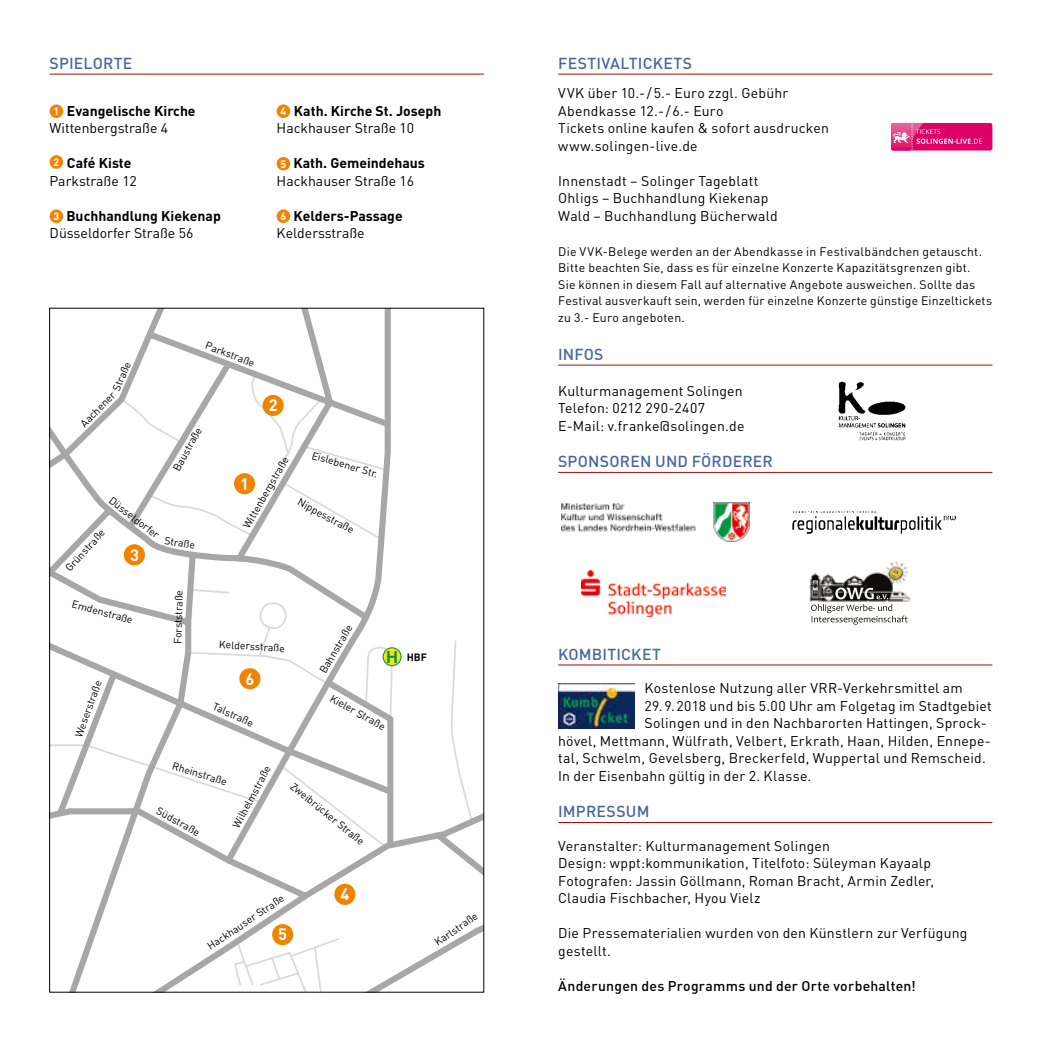
<style>
.page{position:relative;width:1042px;height:1042px;background:#fff}
.page>*{position:absolute;margin:0;border:0;box-sizing:border-box;transform-origin:0 0}
.t1{font:700 16.45px "DIN";color:#fff}
.t2{font:500 15.75px "DIN";letter-spacing:.01em;color:#46699c}
.t3{font:14px/17.5px "DIN";letter-spacing:.015em;color:#000}
.t4{font:700 14px/17.5px "DIN";color:#000}
.t5{font:500 14px "DIN";letter-spacing:.015em;color:#000}
.t6{font:12.25px/16.6px "DIN";letter-spacing:.02em;color:#000}
.t7{font:10.5px "DIN";color:#000}
.t8{font:700 10.5px "DIN";color:#000}
.s1{font-size:10.5px;color:#fff}
.s2{font-weight:400}
.s3{font-weight:700}
.s4{font-weight:700;font-size:10.5px;color:#fff}
.s5{font-family:"Arial";font-size:16.62px;color:#00963f}
</style>
<div class="page">
<svg style="left:51px;top:391px;width:431px;height:599px"></svg>
<svg style="left:122px;top:310px;width:274px;height:541px"></svg>
<div style="left:383px;top:648px;width:18px;height:18px;background:#fae014;border-radius:50%"></div>
<div style="left:383px;top:647px;width:19px;height:19px;border:1px solid #00963f;border-radius:50%"></div>
<div style="left:234px;top:473px;width:21px;height:21px;background:#f08300;border-radius:50%"></div>
<div style="left:124px;top:544px;width:21px;height:21px;background:#f08300;border-radius:50%"></div>
<div style="left:239px;top:668px;width:21px;height:21px;background:#f08300;border-radius:50%"></div>
<div style="left:272px;top:924px;width:21px;height:21px;background:#f08300;border-radius:50%"></div>
<div style="left:334px;top:884px;width:21px;height:21px;background:#f08300;border-radius:50%"></div>
<div style="left:262px;top:395px;width:22px;height:21px;background:#f08300;border-radius:50%"></div>
<div style="left:50px;top:104px;width:13px;height:14px;background:#f08300;border-radius:50%"></div>
<div style="left:50px;top:155px;width:13px;height:14px;background:#f08300;border-radius:50%"></div>
<div style="left:50px;top:209px;width:13px;height:14px;background:#f08300;border-radius:50%"></div>
<hr style="left:50px;top:74px;width:434px;height:1px;background:#a31008">
<div style="left:277px;top:104px;width:13px;height:14px;background:#f08300;border-radius:50%"></div>
<div style="left:277px;top:157px;width:13px;height:13px;background:#f08300;border-radius:50%"></div>
<div style="left:277px;top:209px;width:13px;height:14px;background:#f08300;border-radius:50%"></div>
<div style="left:891px;top:123px;width:101px;height:27px;background:#de0066;border-radius:2px"></div>
<svg style="left:891px;top:123px;width:91px;height:27px"></svg>
<hr style="left:558px;top:74px;width:434px;height:1px;background:#a31008">
<hr style="left:558px;top:365px;width:434px;height:1px;background:#a31008">
<hr style="left:558px;top:472px;width:434px;height:1px;background:#a31008">
<hr style="left:558px;top:664px;width:434px;height:1px;background:#a31008">
<hr style="left:558px;top:822px;width:434px;height:1px;background:#a31008">
<img style="left:558px;top:683px;width:76px;height:45px">
<img style="left:809px;top:561px;width:102px;height:62px">
<img style="left:847px;top:588px;width:16px;height:11px">
<svg style="left:835px;top:587px;width:11px;height:12px"></svg>
<svg style="left:864px;top:588px;width:24px;height:11px"></svg>
<img style="left:811px;top:604px;width:81px;height:7px">
<img style="left:811px;top:615px;width:96px;height:10px">
<img style="left:838px;top:381px;width:68px;height:60px">
<img style="left:792px;top:511px;width:164px;height:23px">
<img style="left:581px;top:571px;width:144px;height:45px">
<img style="left:562px;top:503px;width:187px;height:38px">
<p class="t2" style="left:50px;top:53px;width:84px">SPIELORTE</p>
<p class="t4" style="left:50px;top:101px;width:148px"><span class="s1">1</span> Evangelische Kirche<br><span class="s2">Wittenbergstraße 4</span></p>
<p class="t3" style="left:50px;top:154px;width:89px"><sup>2</sup> <span class="s3">Café Kiste<br></span>Parkstraße 12</p>
<p class="t4" style="left:50px;top:206px;width:173px"><span class="s1">3</span> Buchhandlung Kiekenap<br><span class="s2">Düsseldorfer Straße 56</span></p>
<p class="t4" style="left:277px;top:101px;width:166px"><span class="s1">4</span> Kath. Kirche St. Joseph<br><span class="s2">Hackhauser Straße 10</span></p>
<p class="t3" style="left:277px;top:154px;width:150px"><span class="s4">5</span> <span class="s3">Kath. Gemeindehaus<br></span>Hackhauser Straße 16</p>
<p class="t4" style="left:277px;top:206px;width:128px"><span class="s1">6</span> Kelders-Passage<br><span class="s2">Keldersstraße</span></p>
<p class="t7" style="left:208px;top:339px;width:53px;rotate:21deg">Parkstraße</p>
<p class="t7" style="left:110px;top:388px;width:32px;rotate:-67deg">Straße</p>
<p class="t7" style="left:78px;top:420px;width:46px;rotate:-45deg">Aachener</p>
<p class="t1" style="left:269px;top:394px;width:10px">2</p>
<p class="t7" style="left:170px;top:467px;width:50px;rotate:-61deg">Baustraße</p>
<p class="t7" style="left:240px;top:524px;width:83px;rotate:-60deg">Wittenbergstraße</p>
<p class="t1" style="left:240px;top:473px;width:10px">1</p>
<p class="t7" style="left:114px;top:494px;width:62px;rotate:38deg">Düsseldorfer</p>
<p class="t7" style="left:62px;top:565px;width:54px;rotate:-48deg">Grünstraße</p>
<p class="t7" style="left:165px;top:534px;width:32px;rotate:8deg">Straße</p>
<p class="t1" style="left:130px;top:544px;width:10px">3</p>
<p class="t7" style="left:314px;top:448px;width:70px;rotate:16deg">Eislebener Str.</p>
<p class="t7" style="left:301px;top:495px;width:64px;rotate:28deg">Nippesstraße</p>
<p class="t7" style="left:74px;top:597px;width:64px;rotate:16deg">Emdenstraße</p>
<p class="t7" style="left:72px;top:734px;width:61px;rotate:-70deg">Weserstraße</p>
<p class="t7" style="left:171px;top:644px;width:55px;rotate:-89deg">Forststraße</p>
<p class="t7" style="left:219px;top:637px;width:67px;rotate:4deg">Keldersstraße</p>
<p class="t1" style="left:246px;top:668px;width:10px">6</p>
<p class="t7" style="left:316px;top:669px;width:56px;rotate:-59deg">Bahnstraße</p>
<p class="t8" style="left:386px;top:650px;width:42px"><span class="s5">H</span> HBF</p>
<p class="t7" style="left:216px;top:699px;width:45px;rotate:24deg">Talstraße</p>
<p class="t7" style="left:175px;top:759px;width:58px;rotate:17deg">Rheinstraße</p>
<p class="t7" style="left:161px;top:804px;width:49px;rotate:29deg">Südstraße</p>
<p class="t7" style="left:230px;top:824px;width:70px;rotate:-62deg">Wilhelmstraße</p>
<p class="t7" style="left:334px;top:692px;width:63px;rotate:29deg">Kieler Straße</p>
<p class="t7" style="left:296px;top:779px;width:93px;rotate:39deg">Zweibrücker Straße</p>
<p class="t7" style="left:205px;top:941px;width:91px;rotate:-34deg">Hackhauser Straße</p>
<p class="t1" style="left:278px;top:924px;width:10px">5</p>
<p class="t1" style="left:340px;top:883px;width:10px">4</p>
<p class="t7" style="left:432px;top:937px;width:51px;rotate:-35deg">Karlstraße</p>
<p class="t2" style="left:558px;top:53px;width:135px">FESTIVALTICKETS</p>
<p class="t3" style="left:558px;top:84px;width:272px">VVK über 10.-/5.- Euro zzgl. Gebühr<br>Abendkasse 12.-/6.- Euro<br>Tickets online kaufen &amp; sofort ausdrucken www.solingen-live.de</p>
<p class="t3" style="left:558px;top:171px;width:221px">Innenstadt – Solinger Tageblatt<br>Ohligs – Buchhandlung Kiekenap<br>Wald – Buchhandlung Bücherwald</p>
<p class="t6" style="left:558px;top:243px;width:435px">Die VVK-Belege werden an der Abendkasse in Festivalbändchen getauscht.<br>Bitte beachten Sie, dass es für einzelne Konzerte Kapazitätsgrenzen gibt.<br>Sie können in diesem Fall auf alternative Angebote ausweichen. Sollte das Festival ausverkauft sein, werden für einzelne Konzerte günstige Einzeltickets zu 3.- Euro angeboten.</p>
<p class="t2" style="left:558px;top:344px;width:47px">INFOS</p>
<p class="t3" style="left:558px;top:381px;width:188px">Kulturmanagement Solingen<br>Telefon: 0212 290-2407<br>E-Mail: v.franke@solingen.de</p>
<p class="t2" style="left:558px;top:451px;width:216px">SPONSOREN UND FÖRDERER</p>
<p class="t2" style="left:558px;top:644px;width:104px">KOMBITICKET</p>
<p class="t3" style="left:644px;top:679px;width:320px">Kostenlose Nutzung aller VRR-Verkehrsmittel am</p>
<p class="t3" style="left:644px;top:696px;width:349px">29.9.2018 und bis 5.00 Uhr am Folgetag im Stadtgebiet</p>
<p class="t3" style="left:644px;top:714px;width:344px">Solingen und in den Nachbarorten Hattingen, Sprock-</p>
<p class="t3" style="left:558px;top:731px;width:434px">hövel, Mettmann, Wülfrath, Velbert, Erkrath, Haan, Hilden, Ennepe-</p>
<p class="t3" style="left:558px;top:749px;width:429px">tal, Schwelm, Gevelsberg, Breckerfeld, Wuppertal und Remscheid.</p>
<p class="t3" style="left:558px;top:766px;width:255px">In der Eisenbahn gültig in der 2. Klasse.</p>
<p class="t2" style="left:558px;top:801px;width:93px">IMPRESSUM</p>
<p class="t3" style="left:558px;top:836px;width:378px">Veranstalter: Kulturmanagement Solingen<br>Design: wppt:kommunikation, Titelfoto: Süleyman Kayaalp Fotografen: Jassin Göllmann, Roman Bracht, Armin Zedler, Claudia Fischbacher, Hyou Vielz</p>
<p class="t3" style="left:558px;top:924px;width:411px">Die Pressematerialien wurden von den Künstlern zur Verfügung gestellt.</p>
<p class="t5" style="left:558px;top:977px;width:359px">Änderungen des Programms und der Orte vorbehalten!</p>
</div>
